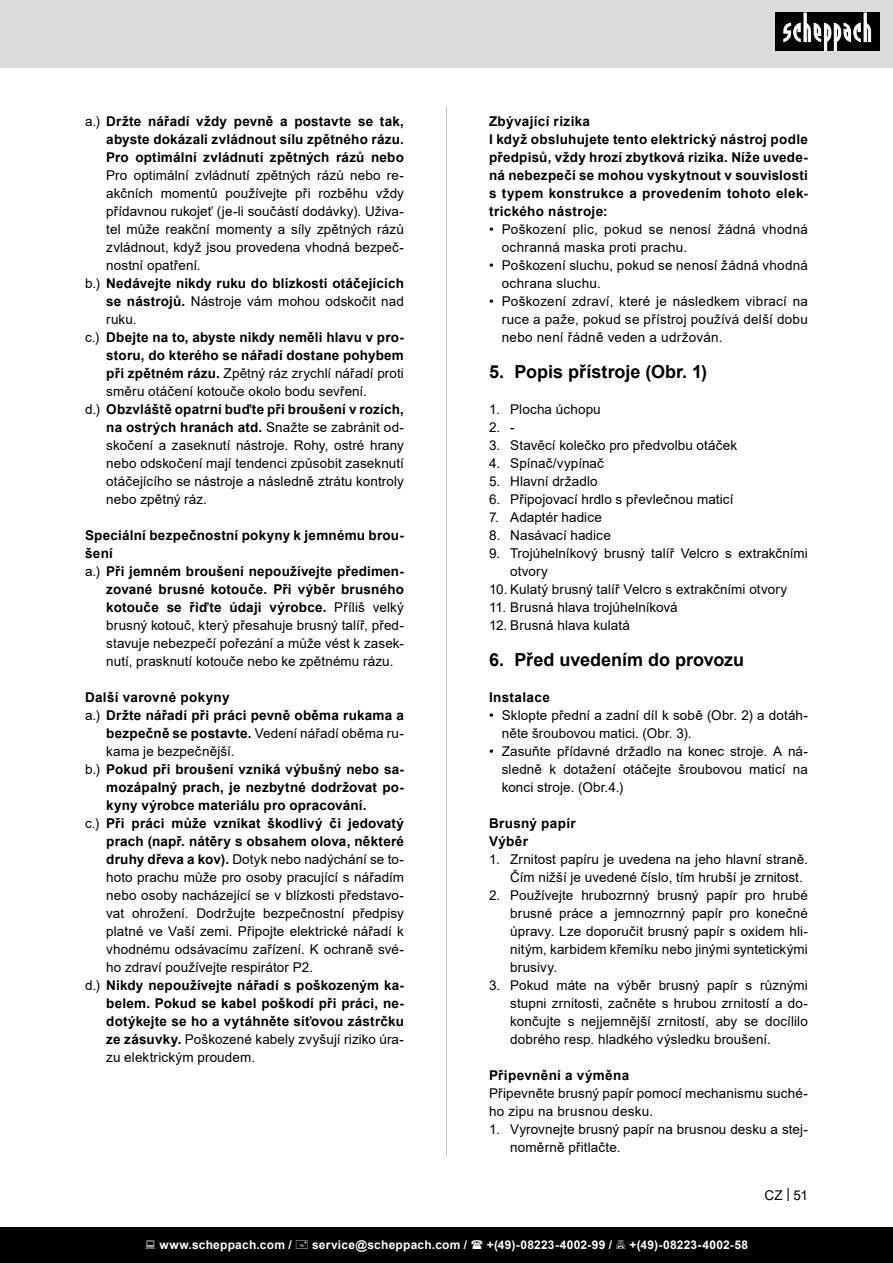
<style>
.page{position:relative;width:893px;height:1263px;background:#fff}
.page>*{position:absolute;margin:0;border:0;box-sizing:border-box;transform-origin:0 0}
.t1{font:700 18px "Arial";color:#000}
.t2{font:13.5px/18px "Arial";letter-spacing:.01em;color:#000;text-align:justify}
.t3{font:700 13.5px/18px "Arial";letter-spacing:.015em;color:#000;text-align:justify}
.t4{font:700 12px "Arial";letter-spacing:.02em;color:#fff}
.s1{font-weight:700}
.s2{font-weight:400}
</style>
<div class="page">
<div style="left:0;top:0;width:893px;height:67px;background:#dbdbdb"></div>
<div style="left:0;top:1227px;width:893px;height:36px;background:#000"></div>
<div style="left:775px;top:13px;width:105px;height:38px;background:#000"></div>
<svg style="left:783px;top:13px;width:88px;height:38px"></svg>
<hr style="left:446px;top:106px;width:1px;height:1051px;background:#c8c8c8">
<p class="t2" style="left:106px;top:112px;width:299px;text-indent:-21px">a.) <span class="s1">Držte nářadí vždy pevně a postavte se tak, abyste dokázali zvládnout sílu zpětného rázu.<br>Pro optimální zvládnutí zpětných rázů nebo </span>Pro optimální zvládnutí zpětných rázů nebo re&shy;akčních momentů používejte při rozběhu vždy přídavnou rukojeť (je-li součástí dodávky). Uživa&shy;tel může reakční momenty a síly zpětných rázů zvládnout, když jsou provedena vhodná bezpeč&shy;nostní opatření.</p>
<p class="t3" style="left:106px;top:274px;width:299px;text-indent:-21px"><span class="s2">b.)</span> Nedávejte nikdy ruku do blízkosti otáčejících se nástrojů. <span class="s2">Nástroje vám mohou odskočit nad ruku.</span></p>
<p class="t3" style="left:106px;top:328px;width:299px;text-indent:-21px"><span class="s2">c.)</span> Dbejte na to, abyste nikdy neměli hlavu v pro&shy;storu, do kterého se nářadí dostane pohybem při zpětném rázu. <span class="s2">Zpětný ráz zrychlí nářadí proti směru otáčení kotouče okolo bodu sevření.</span></p>
<p class="t2" style="left:106px;top:400px;width:299px;text-indent:-21px">d.) <span class="s1">Obzvláště opatrní buďte při broušení v rozích, na ostrých hranách atd.</span> Snažte se zabránit od&shy;skočení a zaseknutí nástroje. Rohy, ostré hrany nebo odskočení mají tendenci způsobit zaseknutí otáčejícího se nástroje a následně ztrátu kontroly nebo zpětný ráz.</p>
<p class="t3" style="left:85px;top:526px;width:320px">Speciální bezpečnostní pokyny k jemnému brou&shy;šení</p>
<p class="t2" style="left:106px;top:562px;width:299px;text-indent:-21px">a.) <span class="s1">Při jemném broušení nepoužívejte předimen&shy;zované brusné kotouče. Při výběr brusného kotouče se řiďte údaji výrobce.</span> Příliš velký brusný kotouč, který přesahuje brusný talíř, před&shy;stavuje nebezpečí pořezání a může vést k zasek&shy;nutí, prasknutí kotouče nebo ke zpětnému rázu.</p>
<p class="t3" style="left:85px;top:688px;width:146px">Další varovné pokyny</p>
<p class="t3" style="left:106px;top:706px;width:299px;text-indent:-21px"><span class="s2">a.)</span> Držte nářadí při práci pevně oběma rukama a bezpečně se postavte. <span class="s2">Vedení nářadí oběma ru&shy;kama je bezpečnější.</span></p>
<p class="t3" style="left:106px;top:760px;width:299px;text-indent:-21px"><span class="s2">b.)</span> Pokud při broušení vzniká výbušný nebo sa&shy;mozápalný prach, je nezbytné dodržovat po&shy;kyny výrobce materiálu pro opracování.</p>
<p class="t2" style="left:106px;top:814px;width:299px;text-indent:-21px">c.) <span class="s1">Při práci může vznikat škodlivý či jedovatý prach (např. nátěry s obsahem olova, některé druhy dřeva a kov).</span> Dotyk nebo nadýchání se to&shy;hoto prachu může pro osoby pracující s nářadím nebo osoby nacházející se v blízkosti představo&shy;vat ohrožení. Dodržujte bezpečnostní předpisy platné ve Vaší zemi. Připojte elektrické nářadí k vhodnému odsávacímu zařízení. K ochraně své&shy;ho zdraví používejte respirátor P2.</p>
<p class="t3" style="left:106px;top:976px;width:299px;text-indent:-21px"><span class="s2">d.)</span> Nikdy nepoužívejte nářadí s poškozeným ka&shy;belem. Pokud se kabel poškodí při práci, ne&shy;dotýkejte se ho a vytáhněte síťovou zástrčku ze zásuvky. <span class="s2">Poškozené kabely zvyšují riziko úra&shy;zu elektrickým proudem.</span></p>
<p class="t3" style="left:489px;top:112px;width:103px">Zbývající rizika</p>
<p class="t3" style="left:489px;top:130px;width:320px">I když obsluhujete tento elektrický nástroj podle předpisů, vždy hrozí zbytková rizika. Níže uvede&shy;ná nebezpečí se mohou vyskytnout v souvislosti s typem konstrukce a provedením tohoto elek&shy;trického nástroje:</p>
<p class="t2" style="left:502px;top:220px;width:308px;text-indent:-13px">• Poškození plic, pokud se nenosí žádná vhodná ochranná maska proti prachu.</p>
<p class="t2" style="left:502px;top:256px;width:308px;text-indent:-13px">• Poškození sluchu, pokud se nenosí žádná vhodná ochrana sluchu.</p>
<p class="t2" style="left:502px;top:292px;width:308px;text-indent:-13px">• Poškození zdraví, které je následkem vibrací na ruce a paže, pokud se přístroj používá delší dobu nebo není řádně veden a udržován.</p>
<p class="t1" style="left:489px;top:359px;width:220px">5. Popis přístroje (Obr. 1)</p>
<p class="t2" style="left:489px;top:400px;width:113px">1. Plocha úchopu</p>
<p class="t2" style="left:489px;top:418px;width:27px">2. -</p>
<p class="t2" style="left:489px;top:436px;width:250px">3. Stavěcí kolečko pro předvolbu otáček</p>
<p class="t2" style="left:489px;top:454px;width:116px">4. Spínač/vypínač</p>
<p class="t2" style="left:489px;top:472px;width:110px">5. Hlavní držadlo</p>
<p class="t2" style="left:489px;top:490px;width:246px">6. Připojovací hrdlo s převlečnou maticí</p>
<p class="t2" style="left:489px;top:508px;width:114px">7. Adaptér hadice</p>
<p class="t2" style="left:489px;top:526px;width:123px">8. Nasávací hadice</p>
<p class="t2" style="left:510px;top:544px;width:299px;text-indent:-21px">9. Trojúhelníkový brusný talíř Velcro s extrakčními otvory</p>
<p class="t2" style="left:489px;top:580px;width:300px">10. Kulatý brusný talíř Velcro s extrakčními otvory</p>
<p class="t2" style="left:489px;top:598px;width:190px">11. Brusná hlava trojúhelníková</p>
<p class="t2" style="left:489px;top:616px;width:142px">12. Brusná hlava kulatá</p>
<p class="t1" style="left:489px;top:647px;width:257px">6. Před uvedením do provozu</p>
<p class="t3" style="left:489px;top:688px;width:62px">Instalace</p>
<p class="t2" style="left:502px;top:706px;width:308px;text-indent:-13px">• Sklopte přední a zadní díl k sobě (Obr. 2) a dotáh&shy;něte šroubovou matici. (Obr. 3).</p>
<p class="t2" style="left:502px;top:742px;width:308px;text-indent:-13px">• Zasuňte přídavné držadlo na konec stroje. A ná&shy;sledně k dotažení otáčejte šroubovou maticí na konci stroje. (Obr.4.)</p>
<p class="t3" style="left:489px;top:814px;width:88px">Brusný papír</p>
<p class="t3" style="left:489px;top:832px;width:41px">Výběr</p>
<p class="t2" style="left:510px;top:850px;width:299px;text-indent:-21px">1. Zrnitost papíru je uvedena na jeho hlavní straně.<br>Čím nižší je uvedené číslo, tím hrubší je zrnitost.</p>
<p class="t2" style="left:510px;top:886px;width:299px;text-indent:-21px">2. Používejte hrubozrnný brusný papír pro hrubé brusné práce a jemnozrnný papír pro konečné úpravy. Lze doporučit brusný papír s oxidem hli&shy;nitým, karbidem křemíku nebo jinými syntetickými brusivy.</p>
<p class="t2" style="left:510px;top:976px;width:299px;text-indent:-21px">3. Pokud máte na výběr brusný papír s různými stupni zrnitosti, začněte s hrubou zrnitostí a do&shy;končujte s nejjemnější zrnitostí, aby se docílilo dobrého resp. hladkého výsledku broušení.</p>
<p class="t3" style="left:489px;top:1066px;width:142px">Připevnění a výměna</p>
<p class="t2" style="left:489px;top:1084px;width:320px">Připevněte brusný papír pomocí mechanismu suché&shy;ho zipu na brusnou desku.</p>
<p class="t2" style="left:510px;top:1120px;width:299px;text-indent:-21px">1. Vyrovnejte brusný papír na brusnou desku a stej&shy;noměrně přitlačte.</p>
<p class="t2" style="left:765px;top:1186px;width:45px">CZ | 51</p>
<p class="t4" style="left:159px;top:1236px;width:134px">www.scheppach.com /</p>
<p class="t4" style="left:312px;top:1236px;width:157px">service@scheppach.com /</p>
<p class="t4" style="left:487px;top:1236px;width:127px">+(49)-08223-4002-99 /</p>
<p class="t4" style="left:629px;top:1236px;width:120px">+(49)-08223-4002-58</p>
</div>
